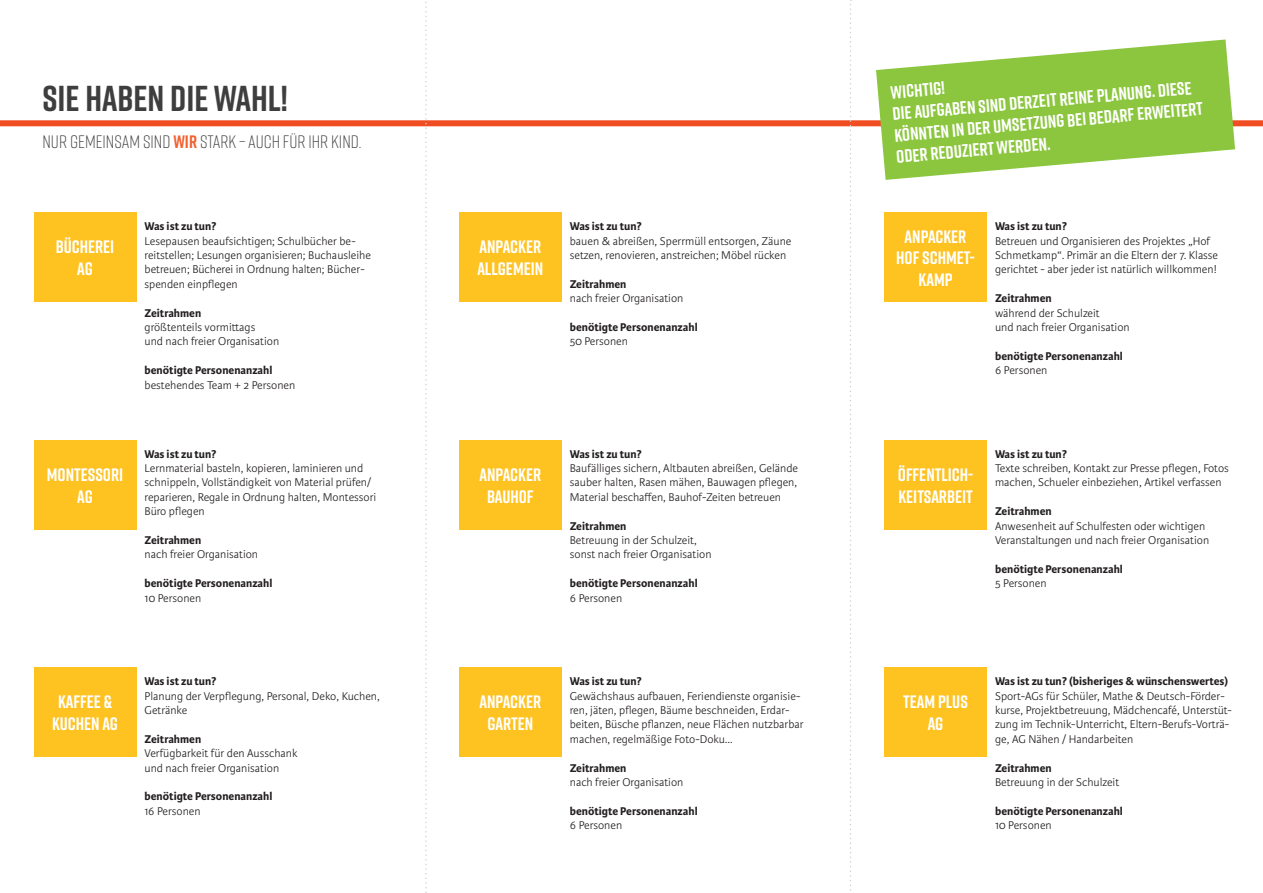
<style>
.page{position:relative;width:1263px;height:893px;background:#fff}
.page>*{position:absolute;margin:0;border:0;box-sizing:border-box;transform-origin:0 0}
.t1{font:700 36px "Rift";color:#3e3e3f}
.t2{font:700 18px/21.6px "Rift";color:#fff}
.t3{font:300 18px "Rift";color:#3e3e3f}
.t4{font:300 12px/14.4px "Karmina Sans";color:#231f20}
.t5{font:700 12px "Karmina Sans";color:#231f20}
.s1{font-weight:700;color:#f1612f}
</style>
<div class="page">
<div style="left:0;top:120px;width:1263px;height:6px;background:#f04d22"></div>
<div style="left:34px;top:213px;width:102px;height:89px;background:#fec221"></div>
<div style="left:34px;top:440px;width:102px;height:89px;background:#fec221"></div>
<div style="left:34px;top:668px;width:102px;height:89px;background:#fec221"></div>
<div style="left:459px;top:213px;width:102px;height:89px;background:#fec221"></div>
<div style="left:459px;top:440px;width:102px;height:89px;background:#fec221"></div>
<div style="left:459px;top:668px;width:102px;height:89px;background:#fec221"></div>
<div style="left:884px;top:213px;width:102px;height:89px;background:#fec221"></div>
<div style="left:884px;top:440px;width:102px;height:89px;background:#fec221"></div>
<div style="left:884px;top:668px;width:102px;height:89px;background:#fec221"></div>
<svg style="left:876px;top:39px;width:359px;height:141px;fill:#8bc63e"></svg>
<svg style="left:850px;top:0;width:1px;height:891px"></svg>
<svg style="left:425px;top:2px;width:2px;height:891px"></svg>
<p class="t1" style="left:43px;top:73px;width:247px">SIE HABEN DIE WAHL!</p>
<p class="t3" style="left:43px;top:129px;width:320px">NUR GEMEINSAM SIND <span class="s1">WIR</span> STARK – AUCH FÜR IHR KIND.</p>
<p class="t2" style="left:56px;top:236px;width:60px">BÜCHEREI</p>
<p class="t2" style="left:77px;top:258px;width:17px">AG</p>
<p class="t5" style="left:145px;top:219px;width:74px">Was ist zu tun?</p>
<p class="t4" style="left:145px;top:234px;width:228px">Lesepausen beaufsichtigen; Schulbücher be&shy;reitstellen; Lesungen organisieren; Buchausleihe betreuen; Bücherei in Ordnung halten; Bücher&shy;spenden einpflegen</p>
<p class="t5" style="left:145px;top:306px;width:58px">Zeitrahmen</p>
<p class="t4" style="left:145px;top:320px;width:112px">größtenteils vormittags</p>
<p class="t4" style="left:145px;top:335px;width:136px">und nach freier Organisation</p>
<p class="t5" style="left:145px;top:363px;width:129px">benötigte Personenanzahl</p>
<p class="t4" style="left:145px;top:378px;width:152px">bestehendes Team + 2 Personen</p>
<p class="t2" style="left:47px;top:464px;width:78px">MONTESSORI</p>
<p class="t2" style="left:77px;top:485px;width:17px">AG</p>
<p class="t5" style="left:145px;top:447px;width:74px">Was ist zu tun?</p>
<p class="t4" style="left:145px;top:461px;width:233px">Lernmaterial basteln, kopieren, laminieren und schnippeln, Vollständigkeit von Material prüfen/ reparieren, Regale in Ordnung halten, Montessori Büro pflegen</p>
<p class="t5" style="left:145px;top:533px;width:58px">Zeitrahmen</p>
<p class="t4" style="left:145px;top:548px;width:115px">nach freier Organisation</p>
<p class="t5" style="left:145px;top:576px;width:129px">benötigte Personenanzahl</p>
<p class="t4" style="left:145px;top:591px;width:58px">10 Personen</p>
<p class="t2" style="left:58px;top:691px;width:55px">KAFFEE &amp;</p>
<p class="t2" style="left:52px;top:713px;width:67px">KUCHEN AG</p>
<p class="t5" style="left:145px;top:674px;width:74px">Was ist zu tun?</p>
<p class="t4" style="left:145px;top:689px;width:237px">Planung der Verpflegung, Personal, Deko, Kuchen,<br>Getränke</p>
<p class="t5" style="left:145px;top:732px;width:58px">Zeitrahmen</p>
<p class="t4" style="left:145px;top:746px;width:155px">Verfügbarkeit für den Ausschank</p>
<p class="t4" style="left:145px;top:761px;width:136px">und nach freier Organisation</p>
<p class="t5" style="left:145px;top:789px;width:129px">benötigte Personenanzahl</p>
<p class="t4" style="left:145px;top:804px;width:58px">16 Personen</p>
<p class="t2" style="left:479px;top:236px;width:63px">ANPACKER</p>
<p class="t2" style="left:477px;top:258px;width:67px">ALLGEMEIN</p>
<p class="t5" style="left:570px;top:219px;width:74px">Was ist zu tun?</p>
<p class="t4" style="left:570px;top:234px;width:223px">bauen &amp; abreißen, Sperrmüll entsorgen, Zäune setzen, renovieren, anstreichen; Möbel rücken</p>
<p class="t5" style="left:570px;top:277px;width:58px">Zeitrahmen</p>
<p class="t4" style="left:570px;top:291px;width:115px">nach freier Organisation</p>
<p class="t5" style="left:570px;top:320px;width:129px">benötigte Personenanzahl</p>
<p class="t4" style="left:570px;top:335px;width:60px">50 Personen</p>
<p class="t2" style="left:479px;top:464px;width:63px">ANPACKER</p>
<p class="t2" style="left:487px;top:485px;width:48px">BAUHOF</p>
<p class="t5" style="left:570px;top:447px;width:74px">Was ist zu tun?</p>
<p class="t4" style="left:570px;top:461px;width:230px;text-align:justify">Baufälliges sichern, Altbauten abreißen, Gelände sauber halten, Rasen mähen, Bauwagen pflegen, Material beschaffen, Bauhof-Zeiten betreuen</p>
<p class="t5" style="left:570px;top:519px;width:58px">Zeitrahmen</p>
<p class="t4" style="left:570px;top:533px;width:128px">Betreuung in der Schulzeit,</p>
<p class="t4" style="left:570px;top:548px;width:143px">sonst nach freier Organisation</p>
<p class="t5" style="left:570px;top:576px;width:129px">benötigte Personenanzahl</p>
<p class="t4" style="left:570px;top:591px;width:54px">6 Personen</p>
<p class="t2" style="left:479px;top:691px;width:63px">ANPACKER</p>
<p class="t2" style="left:487px;top:713px;width:47px">GARTEN</p>
<p class="t5" style="left:570px;top:674px;width:74px">Was ist zu tun?</p>
<p class="t4" style="left:570px;top:689px;width:235px">Gewächshaus aufbauen, Feriendienste organisie&shy;ren, jäten, pflegen, Bäume beschneiden, Erdar&shy;beiten, Büsche pflanzen, neue Flächen nutzbarbar machen, regelmäßige Foto-Doku…</p>
<p class="t5" style="left:570px;top:761px;width:58px">Zeitrahmen</p>
<p class="t4" style="left:570px;top:775px;width:115px">nach freier Organisation</p>
<p class="t5" style="left:570px;top:804px;width:129px">benötigte Personenanzahl</p>
<p class="t4" style="left:570px;top:818px;width:54px">6 Personen</p>
<p class="t2" style="left:890px;top:81px;width:56px;rotate:-5deg">WICHTIG!</p>
<p class="t2" style="left:892px;top:103px;width:311px;rotate:-5deg">DIE AUFGABEN SIND DERZEIT REINE PLANUNG. DIESE<br>KÖNNTEN IN DER UMSETZUNG BEI BEDARF ERWEITERT<br>ODER REDUZIERT WERDEN.</p>
<p class="t2" style="left:905px;top:225px;width:63px">ANPACKER</p>
<p class="t2" style="left:896px;top:247px;width:80px">HOF SCHMET-</p>
<p class="t2" style="left:919px;top:268px;width:35px">KAMP</p>
<p class="t5" style="left:995px;top:219px;width:74px">Was ist zu tun?</p>
<p class="t4" style="left:995px;top:234px;width:224px">Betreuen und Organisieren des Projektes „Hof<br>Schmetkamp“. Primär an die Eltern der 7. Klasse gerichtet - aber jeder ist natürlich willkommen!</p>
<p class="t5" style="left:995px;top:291px;width:58px">Zeitrahmen</p>
<p class="t4" style="left:995px;top:306px;width:106px">während der Schulzeit</p>
<p class="t4" style="left:995px;top:320px;width:136px">und nach freier Organisation</p>
<p class="t5" style="left:995px;top:349px;width:129px">benötigte Personenanzahl</p>
<p class="t4" style="left:995px;top:363px;width:54px">6 Personen</p>
<p class="t2" style="left:898px;top:464px;width:77px">ÖFFENTLICH-</p>
<p class="t2" style="left:898px;top:485px;width:76px">KEITSARBEIT</p>
<p class="t5" style="left:995px;top:447px;width:74px">Was ist zu tun?</p>
<p class="t4" style="left:995px;top:461px;width:235px">Texte schreiben, Kontakt zur Presse pflegen, Fotos machen, Schueler einbeziehen, Artikel verfassen</p>
<p class="t5" style="left:995px;top:504px;width:58px">Zeitrahmen</p>
<p class="t4" style="left:995px;top:519px;width:216px">Anwesenheit auf Schulfesten oder wichtigen<br>Veranstaltungen und nach freier Organisation</p>
<p class="t5" style="left:995px;top:562px;width:129px">benötigte Personenanzahl</p>
<p class="t4" style="left:995px;top:576px;width:53px">5 Personen</p>
<p class="t2" style="left:903px;top:691px;width:66px">TEAM PLUS</p>
<p class="t2" style="left:928px;top:713px;width:17px">AG</p>
<p class="t5" style="left:995px;top:674px;width:235px">Was ist zu tun? (bisheriges &amp; wünschenswertes)</p>
<p class="t4" style="left:995px;top:689px;width:238px">Sport-AGs für Schüler, Mathe &amp; Deutsch-Förder&shy;kurse, Projektbetreuung, Mädchencafé, Unterstüt&shy;zung im Technik-Unterricht, Eltern-Berufs-Vorträ&shy;ge, AG Nähen / Handarbeiten</p>
<p class="t5" style="left:995px;top:761px;width:58px">Zeitrahmen</p>
<p class="t4" style="left:995px;top:775px;width:126px">Betreuung in der Schulzeit</p>
<p class="t5" style="left:995px;top:804px;width:129px">benötigte Personenanzahl</p>
<p class="t4" style="left:995px;top:818px;width:58px">10 Personen</p>
</div>
